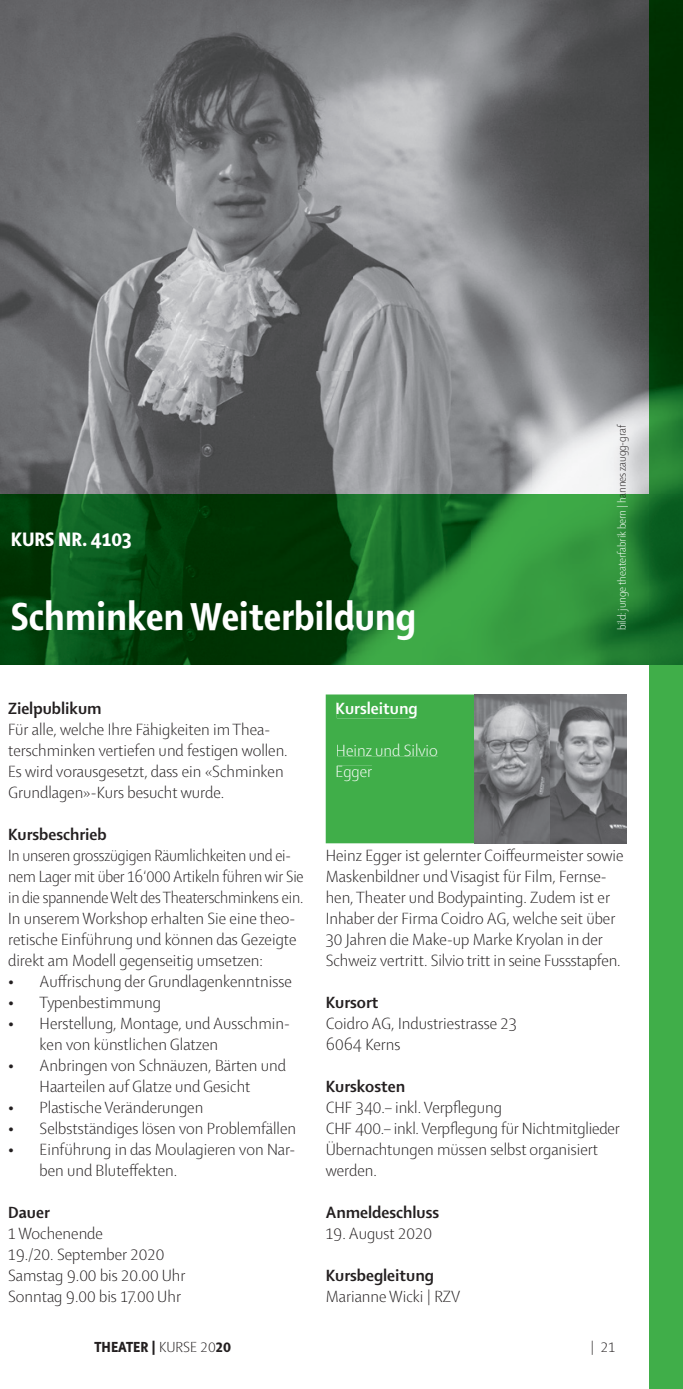
<style>
.page{position:relative;width:683px;height:1389px;background:#fff}
.page>*{position:absolute;margin:0;border:0;box-sizing:border-box;transform-origin:0 0}
.t1{font:800 condensed 42px "Shaker 2";color:#fff}
.t2{font:800 condensed 21px "Shaker 2";color:#fff}
.t3{font:300 17.5px/21px "Shaker 2";color:#231f20}
.t4{font:300 17.5px/21px "Shaker 2";color:#231f20;scale:.95 1}
.t5{font:700 17.5px "Shaker 2";color:#231f20}
.t6{font:300 17.5px/21px "Shaker 2";color:#fff}
.t7{font:700 17.5px "Shaker 2";color:#fff}
.t8{font:800 condensed 15.75px "Shaker 2";color:#231f20}
.t9{font:300 15.75px "Shaker 2";color:#231f20}
.t10{font:300 12.25px "Shaker 2";letter-spacing:-.01em;color:#fff;scale:.96 1}
.s1{color:#231f20}
.s2{font-weight:300;font-stretch:normal}
</style>
<div class="page">
<img style="left:1px;top:0;width:682px;height:665px">
<div style="left:649px;top:665px;width:34px;height:724px;background:#40ae49"></div>
<div style="left:326px;top:694px;width:148px;height:149px;background:#40ae49"></div>
<div style="left:337px;top:702px;width:80px;height:16px;background:#40ae49"></div>
<div style="left:337px;top:744px;width:101px;height:12px;background:#40ae49"></div>
<div style="left:337px;top:766px;width:35px;height:15px;background:#40ae49"></div>
<img style="left:474px;top:694px;width:152px;height:149px">
<hr style="left:0;top:0;width:1px;height:1389px;background:#40ae49">
<p class="t2" style="left:11px;top:525px;width:122px">KURS NR. 4103</p>
<h1 class="t1" style="left:11px;top:589px;width:407px">Schminken Weiterbildung</h1>
<p class="t10" style="left:614px;top:630px;width:216px;rotate:-90deg">bild: junge theaterfabrik bern | h<span class="s1">annes zaugg-graf</span></p>
<p class="t5" style="left:8px;top:697px;width:95px">Zielpublikum</p>
<p class="t3" style="left:8px;top:718px;width:281px">Für alle, welche Ihre Fähigkeiten im Thea&shy;terschminken vertiefen und festigen wollen.<br>Es wird vorausgesetzt, dass ein «Schminken Grundlagen»-Kurs besucht wurde.</p>
<p class="t5" style="left:8px;top:823px;width:100px">Kursbeschrieb</p>
<p class="t4" style="left:8px;top:844px;width:313px">In unseren grosszügigen Räumlichkeiten und ei&shy;nem Lager mit über 16‘000 Artikeln führen wir Sie in die spannende Welt des Theaterschminkens ein.<br>In unserem Workshop erhalten Sie eine theo&shy;retische Einführung und können das Gezeigte direkt am Modell gegenseitig umsetzen:</p>
<p class="t3" style="left:8px;top:970px;width:285px">• Auffrischung der Grundlagenkenntnisse</p>
<p class="t3" style="left:8px;top:991px;width:154px">• Typenbestimmung</p>
<p class="t3" style="left:40px;top:1012px;width:252px;text-indent:-32px">• Herstellung, Montage, und Ausschmin&shy;ken von künstlichen Glatzen</p>
<p class="t3" style="left:8px;top:1054px;width:279px;text-align:center">• Anbringen von Schnäuzen, Bärten und<br>Haarteilen auf Glatze und Gesicht</p>
<p class="t3" style="left:8px;top:1096px;width:197px">• Plastische Veränderungen</p>
<p class="t3" style="left:8px;top:1117px;width:289px">• Selbstständiges lösen von Problemfällen</p>
<p class="t3" style="left:40px;top:1138px;width:257px;text-indent:-32px">• Einführung in das Moulagieren von Nar&shy;ben und Bluteffekten.</p>
<p class="t5" style="left:8px;top:1201px;width:43px">Dauer</p>
<p class="t3" style="left:8px;top:1222px;width:179px">1 Wochenende<br>19./20. September 2020<br>Samstag 9.00 bis 20.00 Uhr<br>Sonntag 9.00 bis 17.00 Uhr</p>
<p class="t7" style="left:336px;top:697px;width:83px">Kursleitung</p>
<p class="t6" style="left:336px;top:739px;width:104px">Heinz und Silvio<br>Egger</p>
<p class="t3" style="left:326px;top:844px;width:299px">Heinz Egger ist gelernter Coiffeurmeister sowie Maskenbildner und Visagist für Film, Fernse&shy;hen, Theater und Bodypainting. Zudem ist er Inhaber der Firma Coidro AG, welche seit über 30 Jahren die Make-up Marke Kryolan in der Schweiz vertritt. Silvio tritt in seine Fussstapfen.</p>
<p class="t5" style="left:326px;top:991px;width:54px">Kursort</p>
<p class="t3" style="left:326px;top:1012px;width:193px">Coidro AG, Industriestrasse 23<br>6064 Kerns</p>
<p class="t5" style="left:326px;top:1075px;width:81px">Kurskosten</p>
<p class="t3" style="left:326px;top:1096px;width:295px">CHF 340.– inkl. Verpflegung<br>CHF 400.– inkl. Verpflegung für Nichtmitglieder<br>Übernachtungen müssen selbst organisiert werden.</p>
<p class="t5" style="left:326px;top:1201px;width:115px">Anmeldeschluss</p>
<p class="t3" style="left:326px;top:1222px;width:108px">19. August 2020</p>
<p class="t5" style="left:326px;top:1264px;width:110px">Kursbegleitung</p>
<p class="t3" style="left:326px;top:1285px;width:136px">Marianne Wicki | RZV</p>
<p class="t8" style="left:95px;top:1336px;width:138px">THEATER | <span class="s2">KURSE 20</span>20</p>
<p class="t9" style="left:590px;top:1336px;width:26px">| 21</p>
</div>
